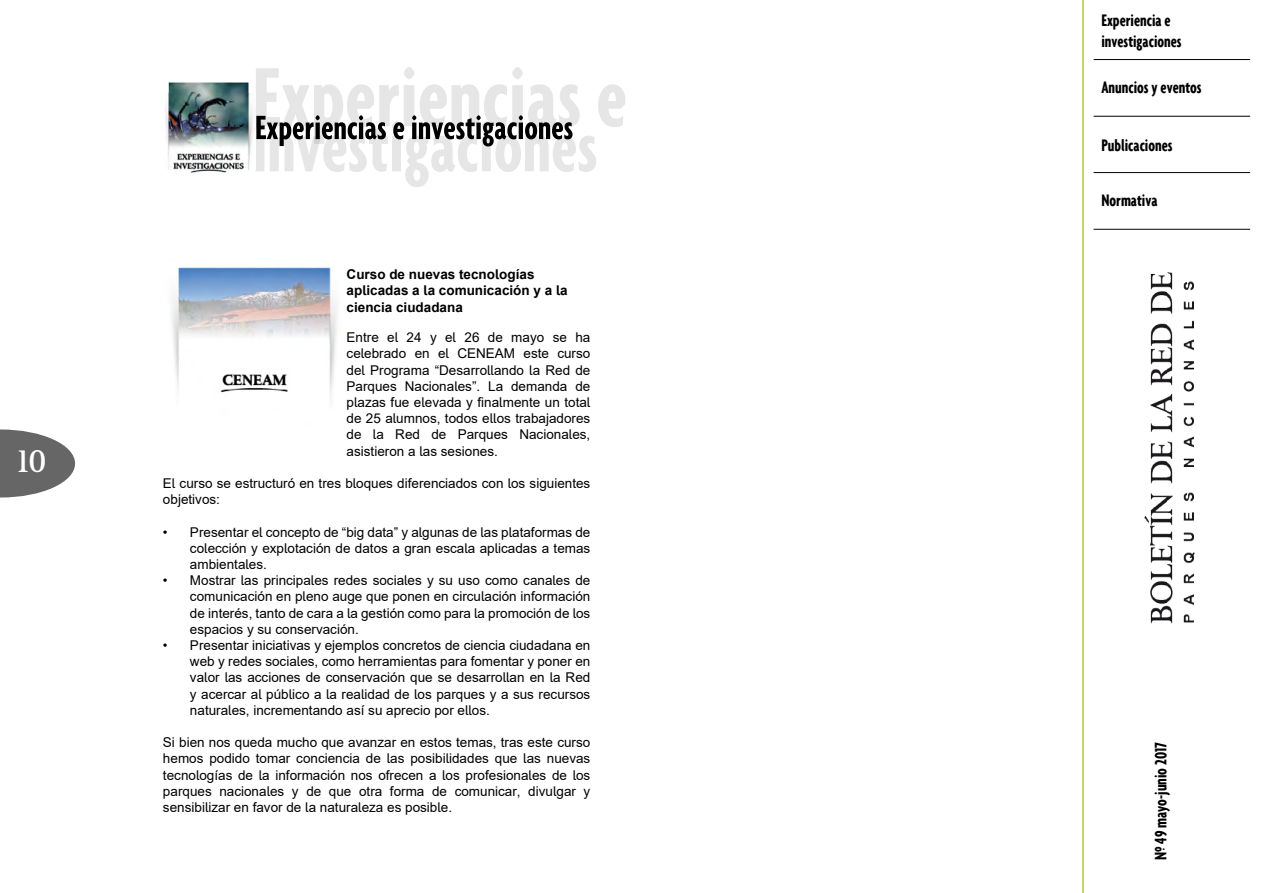
<style>
.page{position:relative;width:1263px;height:893px;background:#fff}
.page>*{position:absolute;margin:0;border:0;box-sizing:border-box;transform-origin:0 0}
.t1{font:30px "Palermo";color:#fff}
.t2{font:700 extra-condensed 18px/21.6px "Agenda";color:#000}
.t3{font:13.5px/16.2px "Arial";color:#000;text-align:justify}
.t4{font:700 13.5px/16.2px "Arial";color:#000}
</style>
<div class="page">
<svg style="left:0;top:429px;width:75px;height:68px"></svg>
<img style="left:1126px;top:115px;width:83px;height:509px">
<hr style="left:1082px;top:0;width:2px;height:893px;background:#b3c935">
<hr style="left:1093px;top:59px;width:157px;height:1px;background:#000">
<hr style="left:1093px;top:172px;width:157px;height:1px;background:#000">
<hr style="left:1093px;top:116px;width:157px;height:1px;background:#000">
<hr style="left:1093px;top:229px;width:157px;height:1px;background:#000">
<svg style="left:255px;top:67px;width:370px;height:120px"></svg>
<img style="left:165px;top:82px;width:90px;height:91px">
<img style="left:171px;top:267px;width:166px;height:134px">
<h1 class="t1" style="left:14px;top:444px;width:33px">10</h1>
<p class="t4" style="left:347px;top:266px;width:223px">Curso de nuevas tecnologías aplicadas a la comunicación y a la ciencia ciudadana</p>
<p class="t3" style="left:347px;top:329px;width:245px">Entre el 24 y el 26 de mayo se ha celebrado en el CENEAM este curso del Programa “Desarrollando la Red de Parques Nacionales”. La demanda de plazas fue elevada y finalmente un total de 25 alumnos, todos ellos trabajadores de la Red de Parques Nacionales, asistieron a las sesiones.</p>
<p class="t3" style="left:163px;top:475px;width:429px">El curso se estructuró en tres bloques diferenciados con los siguientes objetivos:</p>
<p class="t3" style="left:190px;top:524px;width:402px;text-indent:-27px">• Presentar el concepto de “big data” y algunas de las plataformas de colección y explotación de datos a gran escala aplicadas a temas ambientales.</p>
<p class="t3" style="left:190px;top:572px;width:402px;text-indent:-27px">• Mostrar las principales redes sociales y su uso como canales de comunicación en pleno auge que ponen en circulación información de interés, tanto de cara a la gestión como para la promoción de los espacios y su conservación.</p>
<p class="t3" style="left:190px;top:637px;width:402px;text-indent:-27px">• Presentar iniciativas y ejemplos concretos de ciencia ciudadana en web y redes sociales, como herramientas para fomentar y poner en valor las acciones de conservación que se desarrollan en la Red y acercar al público a la realidad de los parques y a sus recursos naturales, incrementando así su aprecio por ellos.</p>
<p class="t3" style="left:163px;top:734px;width:429px">Si bien nos queda mucho que avanzar en estos temas, tras este curso hemos podido tomar conciencia de las posibilidades que las nuevas tecnologías de la información nos ofrecen a los profesionales de los parques nacionales y de que otra forma de comunicar, divulgar y sensibilizar en favor de la naturaleza es posible.</p>
<h2 class="t2" style="left:1101px;top:9px;width:82px">Experiencia e investigaciones</h2>
<h2 class="t2" style="left:1101px;top:76px;width:102px">Anuncios y eventos</h2>
<h2 class="t2" style="left:1101px;top:134px;width:73px">Publicaciones</h2>
<h2 class="t2" style="left:1101px;top:189px;width:58px">Normativa</h2>
<h2 class="t2" style="left:1149px;top:860px;width:119px;rotate:-90deg">Nº 49 mayo-junio 2017</h2>
</div>
